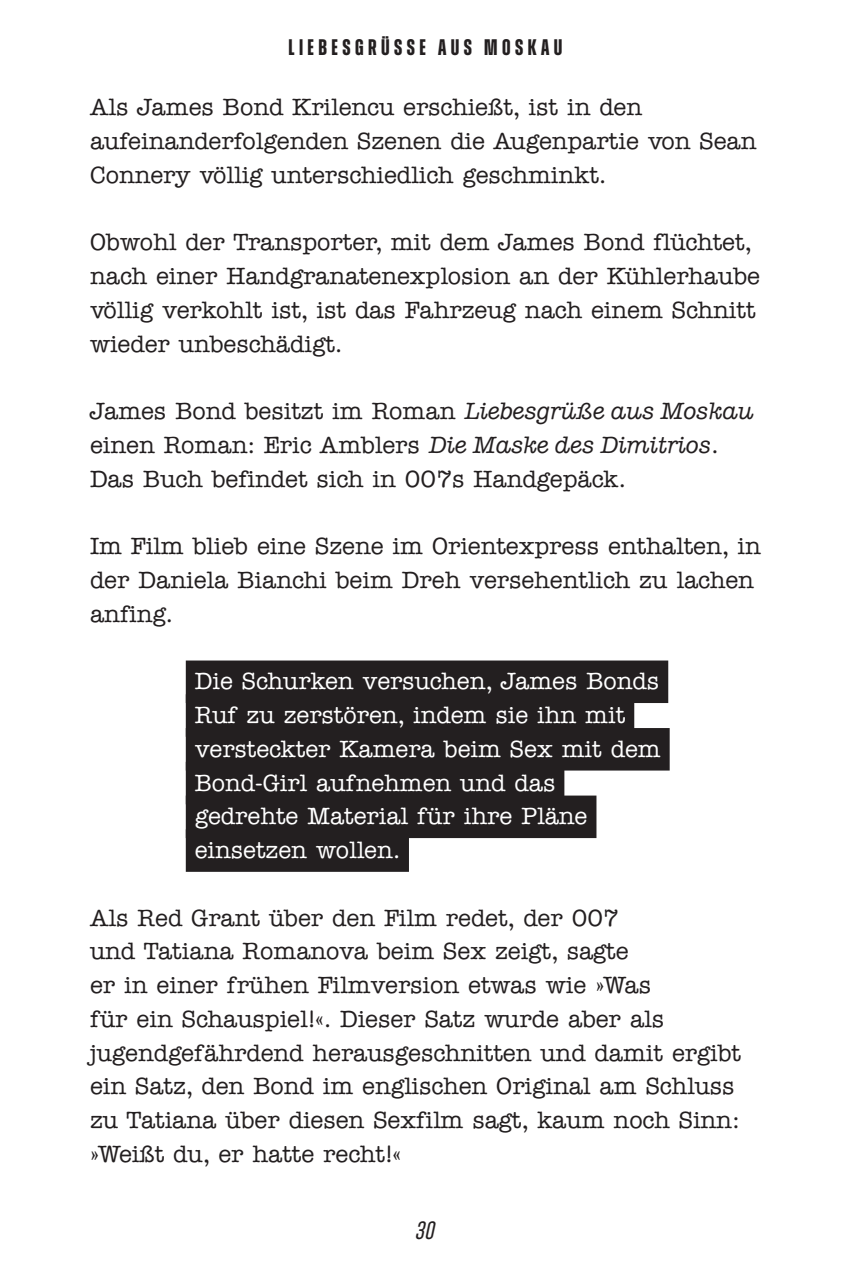
<style>
.page{position:relative;width:851px;height:1276px;background:#fff}
.page>*{position:absolute;margin:0;border:0;box-sizing:border-box;transform-origin:0 0}
.t1{font:italic 25px "Zuume";color:#231f20}
.t2{font:500 23.75px/33.8px "American Typewriter Std";color:#231f20}
.t3{font:500 23.75px/33.8px "American Typewriter Std";color:#fff}
.t4{font:700 22.5px "Zuume";letter-spacing:.2em;color:#231f20}
.s1{font-style:italic}
</style>
<div class="page">
<div style="left:186px;top:660px;width:482px;height:43px;background:#231f20"></div>
<div style="left:186px;top:694px;width:448px;height:43px;background:#231f20"></div>
<div style="left:186px;top:728px;width:483px;height:42px;background:#231f20"></div>
<div style="left:186px;top:762px;width:378px;height:42px;background:#231f20"></div>
<div style="left:186px;top:795px;width:410px;height:43px;background:#231f20"></div>
<div style="left:186px;top:829px;width:223px;height:43px;background:#231f20"></div>
<p class="t4" style="left:288px;top:35px;width:275px">LIEBESGRÜSSE AUS MOSKAU</p>
<p class="t2" style="left:90px;top:91px;width:667px">Als James Bond Krilencu erschießt, ist in den aufeinanderfolgenden Szenen die Augenpartie von Sean<br>Connery völlig unterschiedlich geschminkt.</p>
<p class="t2" style="left:90px;top:226px;width:671px">Obwohl der Transporter, mit dem James Bond flüchtet, nach einer Handgranatenexplosion an der Kühlerhaube völlig verkohlt ist, ist das Fahrzeug nach einem Schnitt wieder unbeschädigt.</p>
<p class="t2" style="left:90px;top:395px;width:665px">James Bond besitzt im Roman <span class="s1">Liebesgrüße aus Moskau </span>einen Roman: Eric Amblers <span class="s1">Die Maske des Dimitrios</span>.<br>Das Buch befindet sich in 007s Handgepäck.</p>
<p class="t2" style="left:90px;top:530px;width:672px">Im Film blieb eine Szene im Orientexpress enthalten, in der Daniela Bianchi beim Dreh versehentlich zu lachen anfing.</p>
<p class="t3" style="left:195px;top:665px;width:467px">Die Schurken versuchen, James Bonds<br>Ruf zu zerstören, indem sie ihn mit versteckter Kamera beim Sex mit dem<br>Bond-Girl aufnehmen und das gedrehte Material für ihre Pläne einsetzen wollen.</p>
<p class="t2" style="left:90px;top:901px;width:652px">Als Red Grant über den Film redet, der 007<br>und Tatiana Romanova beim Sex zeigt, sagte<br>er in einer frühen Filmversion etwas wie »Was<br>für ein Schauspiel!«. Dieser Satz wurde aber als jugendgefährdend herausgeschnitten und damit ergibt ein Satz, den Bond im englischen Original am Schluss zu Tatiana über diesen Sexfilm sagt, kaum noch Sinn: »Weißt du, er hatte recht!«</p>
<p class="t1" style="left:416px;top:1217px;width:21px">30</p>
</div>
